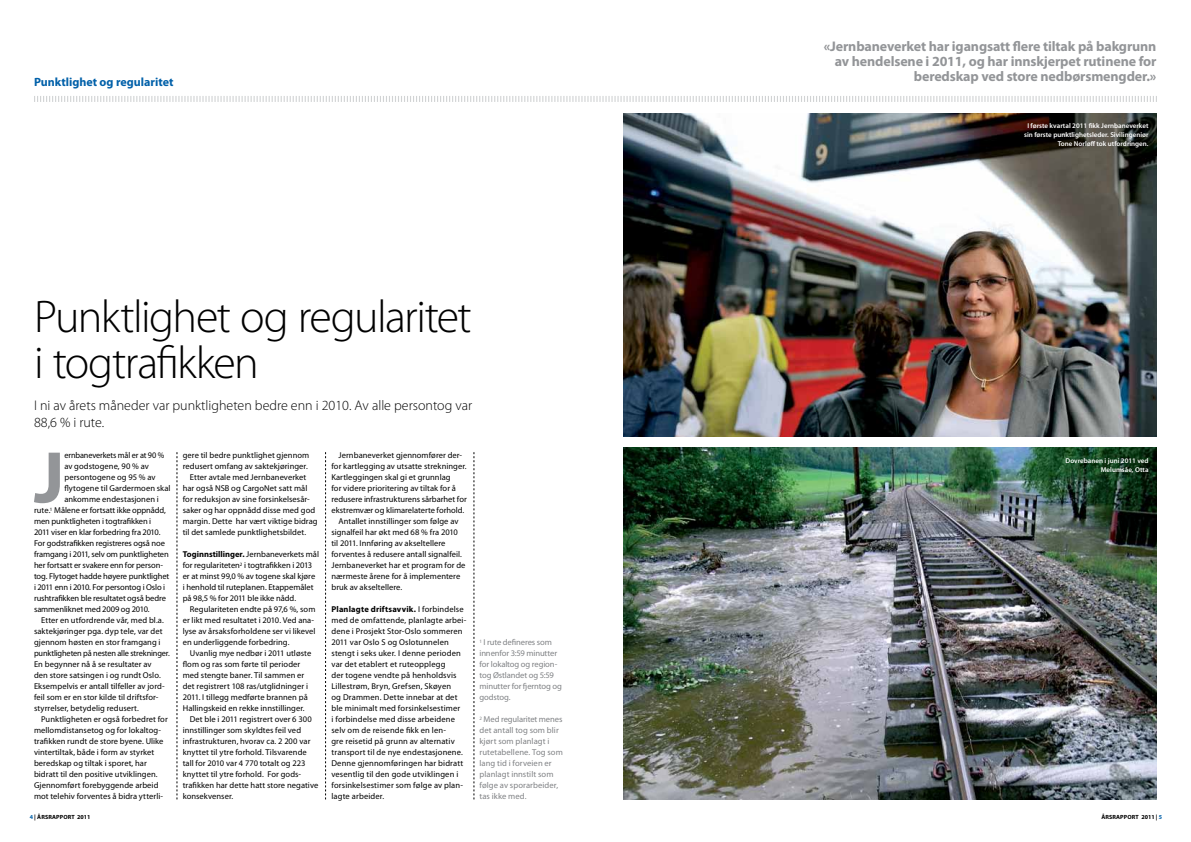
<style>
.page{position:relative;width:1191px;height:842px;background:#fff}
.page>*{position:absolute;margin:0;border:0;box-sizing:border-box;transform-origin:0 0}
.t1{font:700 73.8px "Myriad Pro";color:#939598}
.t2{font:300 46px/46px "Myriad Pro";letter-spacing:-.035em;color:#000}
.t3{font:700 14px/15px "Myriad Pro";letter-spacing:-.01em;color:#939598;text-align:right}
.t4{font:300 14px/17px "Myriad Pro";color:#000}
.t5{font:700 12px "Myriad Pro";color:#0060a9}
.t6{font:8.5px/11px "Myriad Pro";letter-spacing:.01em;color:#000}
.t7{font:8.5px/11px "Myriad Pro";letter-spacing:-.005em;color:#808285}
.t8{font:8.5px "Myriad Pro";letter-spacing:-.01em;color:#000}
.t9{font:8.5px "Myriad Pro";letter-spacing:-.015em;color:#000}
.t10{font:600 7px/9px "Myriad Pro";color:#fff;text-align:right}
.t11{font:700 6px "Myriad Pro";letter-spacing:.02em;color:#000}
.s1{font-weight:700}
.s2{color:#0060a9}
</style>
<div class="page">
<svg style="left:34px;top:96px;width:1123px;height:6px"></svg>
<svg style="left:177px;top:452px;width:1px;height:347px"></svg>
<svg style="left:325px;top:452px;width:1px;height:347px"></svg>
<svg style="left:474px;top:452px;width:1px;height:347px"></svg>
<img style="left:624px;top:113px;width:532px;height:323px">
<img style="left:624px;top:447px;width:533px;height:352px">
<h3 class="t5" style="left:34px;top:75px;width:141px">Punktlighet og regularitet</h3>
<h2 class="t2" style="left:34px;top:293px;width:439px">Punktlighet og regularitet i togtrafikken</h2>
<h3 class="t4" style="left:34px;top:397px;width:440px">I ni av årets måneder var punktligheten bedre enn i 2010. Av alle persontog var<br>88,6 % i rute.</h3>
<h1 class="t1" style="left:34px;top:429px;width:32px">J</h1>
<p class="t8" style="left:64px;top:450px;width:101px">ernbaneverkets mål er at 90 %</p>
<p class="t6" style="left:64px;top:461px;width:86px">av godstogene, 90 % av</p>
<p class="t6" style="left:64px;top:472px;width:93px">persontogene og 95 % av</p>
<p class="t6" style="left:64px;top:483px;width:108px">flytogene til Gardermoen skal</p>
<p class="t6" style="left:64px;top:494px;width:96px">ankomme endestasjonen i</p>
<p class="t8" style="left:34px;top:505px;width:133px">rute.<sup>1</sup> Målene er fortsatt ikke oppnådd,</p>
<p class="t8" style="left:34px;top:516px;width:119px">men punktligheten i togtrafikken i</p>
<p class="t8" style="left:34px;top:527px;width:128px">2011 viser en klar forbedring fra 2010.</p>
<p class="t8" style="left:34px;top:538px;width:132px">For godstrafikken registreres også noe</p>
<p class="t9" style="left:34px;top:549px;width:136px">framgang i 2011, selv om punktligheten</p>
<p class="t8" style="left:34px;top:560px;width:130px">her fortsatt er svakere enn for person-</p>
<p class="t8" style="left:34px;top:571px;width:137px">tog. Flytoget hadde høyere punktlighet</p>
<p class="t9" style="left:34px;top:582px;width:133px">i 2011 enn i 2010. For persontog i Oslo i</p>
<p class="t9" style="left:34px;top:593px;width:133px">rushtrafikken ble resultatet også bedre</p>
<p class="t8" style="left:34px;top:604px;width:117px">sammenliknet med 2009 og 2010.</p>
<p class="t6" style="left:41px;top:615px;width:124px">Etter en utfordrende vår, med bl.a.</p>
<p class="t6" style="left:34px;top:626px;width:130px">saktekjøringer pga. dyp tele, var det</p>
<p class="t6" style="left:34px;top:637px;width:128px">gjennom høsten en stor framgang i</p>
<p class="t9" style="left:34px;top:648px;width:137px">punktligheten på nesten alle strekninger.</p>
<p class="t6" style="left:34px;top:659px;width:119px">En begynner nå å se resultater av</p>
<p class="t6" style="left:34px;top:670px;width:128px">den store satsingen i og rundt Oslo.</p>
<p class="t6" style="left:34px;top:681px;width:132px">Eksempelvis er antall tilfeller av jord-</p>
<p class="t6" style="left:34px;top:692px;width:126px">feil som er en stor kilde til driftsfor-</p>
<p class="t6" style="left:34px;top:703px;width:106px">styrrelser, betydelig redusert.</p>
<p class="t6" style="left:41px;top:714px;width:128px">Punktligheten er også forbedret for</p>
<p class="t6" style="left:34px;top:725px;width:128px">mellomdistansetog og for lokaltog-</p>
<p class="t6" style="left:34px;top:736px;width:131px">trafikken rundt de store byene. Ulike</p>
<p class="t6" style="left:34px;top:747px;width:122px">vintertiltak, både i form av styrket</p>
<p class="t6" style="left:34px;top:758px;width:114px">beredskap og tiltak i sporet, har</p>
<p class="t6" style="left:34px;top:769px;width:125px">bidratt til den positive utviklingen.</p>
<p class="t6" style="left:34px;top:780px;width:126px">Gjennomført forebyggende arbeid</p>
<p class="t6" style="left:34px;top:791px;width:131px">mot telehiv forventes å bidra ytterli-</p>
<p class="t6" style="left:183px;top:450px;width:128px">gere til bedre punktlighet gjennom</p>
<p class="t6" style="left:183px;top:461px;width:127px">redusert omfang av saktekjøringer.</p>
<p class="t6" style="left:190px;top:472px;width:118px">Etter avtale med Jernbaneverket</p>
<p class="t6" style="left:183px;top:483px;width:126px">har også NSB og CargoNet satt mål</p>
<p class="t6" style="left:183px;top:494px;width:128px">for reduksjon av sine forsinkelsesår-</p>
<p class="t6" style="left:183px;top:505px;width:134px">saker og har oppnådd disse med god</p>
<p class="t6" style="left:183px;top:516px;width:136px">margin. Dette har vært viktige bidrag</p>
<p class="t6" style="left:183px;top:527px;width:125px">til det samlede punktlighetsbildet.</p>
<p class="t6" style="left:183px;top:549px;width:138px"><span class="s1">Toginnstillinger.</span> Jernbaneverkets mål for regulariteten<sup>2</sup> i togtrafikken i 2013 er at minst 99,0 % av togene skal kjøre i henhold til ruteplanen. Etappemålet på 98,5 % for 2011 ble ikke nådd.</p>
<p class="t6" style="left:183px;top:604px;width:134px;text-indent:7px">Regulariteten endte på 97,6 %, som er likt med resultatet i 2010. Ved ana&shy;lyse av årsaksforholdene ser vi likevel en underliggende forbedring.</p>
<p class="t6" style="left:190px;top:648px;width:123px">Uvanlig mye nedbør i 2011 utløste</p>
<p class="t6" style="left:183px;top:659px;width:119px">flom og ras som førte til perioder</p>
<p class="t6" style="left:183px;top:670px;width:123px">med stengte baner. Til sammen er</p>
<p class="t6" style="left:183px;top:681px;width:127px">det registrert 108 ras/utglidninger i</p>
<p class="t6" style="left:183px;top:692px;width:127px">2011. I tillegg medførte brannen på</p>
<p class="t6" style="left:183px;top:703px;width:123px">Hallingskeid en rekke innstillinger.</p>
<p class="t6" style="left:190px;top:714px;width:123px">Det ble i 2011 registrert over 6 300</p>
<p class="t6" style="left:183px;top:725px;width:120px">innstillinger som skyldtes feil ved</p>
<p class="t6" style="left:183px;top:736px;width:129px">infrastrukturen, hvorav ca. 2 200 var</p>
<p class="t6" style="left:183px;top:747px;width:126px">knyttet til ytre forhold. Tilsvarende</p>
<p class="t6" style="left:183px;top:758px;width:124px">tall for 2010 var 4 770 totalt og 223</p>
<p class="t6" style="left:183px;top:769px;width:119px">knyttet til ytre forhold. For gods-</p>
<p class="t6" style="left:183px;top:780px;width:137px">trafikken har dette hatt store negative</p>
<p class="t6" style="left:183px;top:791px;width:52px">konsekvenser.</p>
<p class="t6" style="left:338px;top:450px;width:125px">Jernbaneverket gjennomfører der-</p>
<p class="t6" style="left:331px;top:461px;width:137px">for kartlegging av utsatte strekninger.</p>
<p class="t6" style="left:331px;top:472px;width:121px">Kartleggingen skal gi et grunnlag</p>
<p class="t6" style="left:331px;top:483px;width:126px">for videre prioritering av tiltak for å</p>
<p class="t6" style="left:331px;top:494px;width:137px">redusere infrastrukturens sårbarhet for</p>
<p class="t6" style="left:331px;top:505px;width:134px">ekstremvær og klimarelaterte forhold.</p>
<p class="t6" style="left:338px;top:516px;width:121px">Antallet innstillinger som følge av</p>
<p class="t6" style="left:331px;top:527px;width:128px">signalfeil har økt med 68 % fra 2010</p>
<p class="t6" style="left:331px;top:538px;width:116px">til 2011. Innføring av akseltellere</p>
<p class="t6" style="left:331px;top:549px;width:132px">forventes å redusere antall signalfeil.</p>
<p class="t6" style="left:331px;top:560px;width:136px">Jernbaneverket har et program for de</p>
<p class="t6" style="left:331px;top:571px;width:130px">nærmeste årene for å implementere</p>
<p class="t6" style="left:331px;top:582px;width:72px">bruk av akseltellere.</p>
<p class="t6" style="left:331px;top:604px;width:136px"><span class="s1">Planlagte driftsavvik.</span> I forbindelse med de omfattende, planlagte arbei&shy;dene i Prosjekt Stor-Oslo sommeren 2011 var Oslo S og Oslotunnelen stengt i seks uker. I denne perioden var det etablert et ruteopplegg<br>der togene vendte på henholdsvis Lillestrøm, Bryn, Grefsen, Skøyen<br>og Drammen. Dette innebar at det ble minimalt med forsinkelsestimer<br>i forbindelse med disse arbeidene selv om de reisende fikk en len-<br>gre reisetid på grunn av alternativ transport til de nye endestasjonene.<br>Denne gjennomføringen har bidratt vesentlig til den gode utviklingen i forsinkelsestimer som følge av plan&shy;lagte arbeider.</p>
<p class="t7" style="left:479px;top:637px;width:84px"><sup>1</sup> I rute defineres som innenfor 3:59 minutter for lokaltog og region&shy;tog Østlandet og 5:59 minutter for fjerntog og godstog.</p>
<p class="t7" style="left:479px;top:714px;width:85px"><sup>2</sup> Med regularitet menes det antall tog som blir kjørt som planlagt i rutetabellene. Tog som lang tid i forveien er planlagt innstilt som følge av sporarbeider, tas ikke med.</p>
<h3 class="t3" style="left:824px;top:38px;width:334px">«Jernbaneverket har igangsatt flere tiltak på bakgrunn av hendelsene i 2011, og har innskjerpet rutinene for beredskap ved store nedbørsmengder.»</h3>
<p class="t10" style="left:1024px;top:121px;width:126px">I første kvartal 2011 fikk Jernbaneverket sin første punktlighetsleder. Sivilingeniør<br>Tone Norløff tok utfordringen.</p>
<p class="t10" style="left:1065px;top:456px;width:84px">Dovrebanen i juni 2011 ved<br>Melumsåe, Otta</p>
<p class="t11" style="left:30px;top:813px;width:62px"><span class="s2">4</span> | Årsrapport 2011</p>
<p class="t11" style="left:1101px;top:813px;width:62px">Årsrapport 2011 | <span class="s2">5</span></p>
</div>
